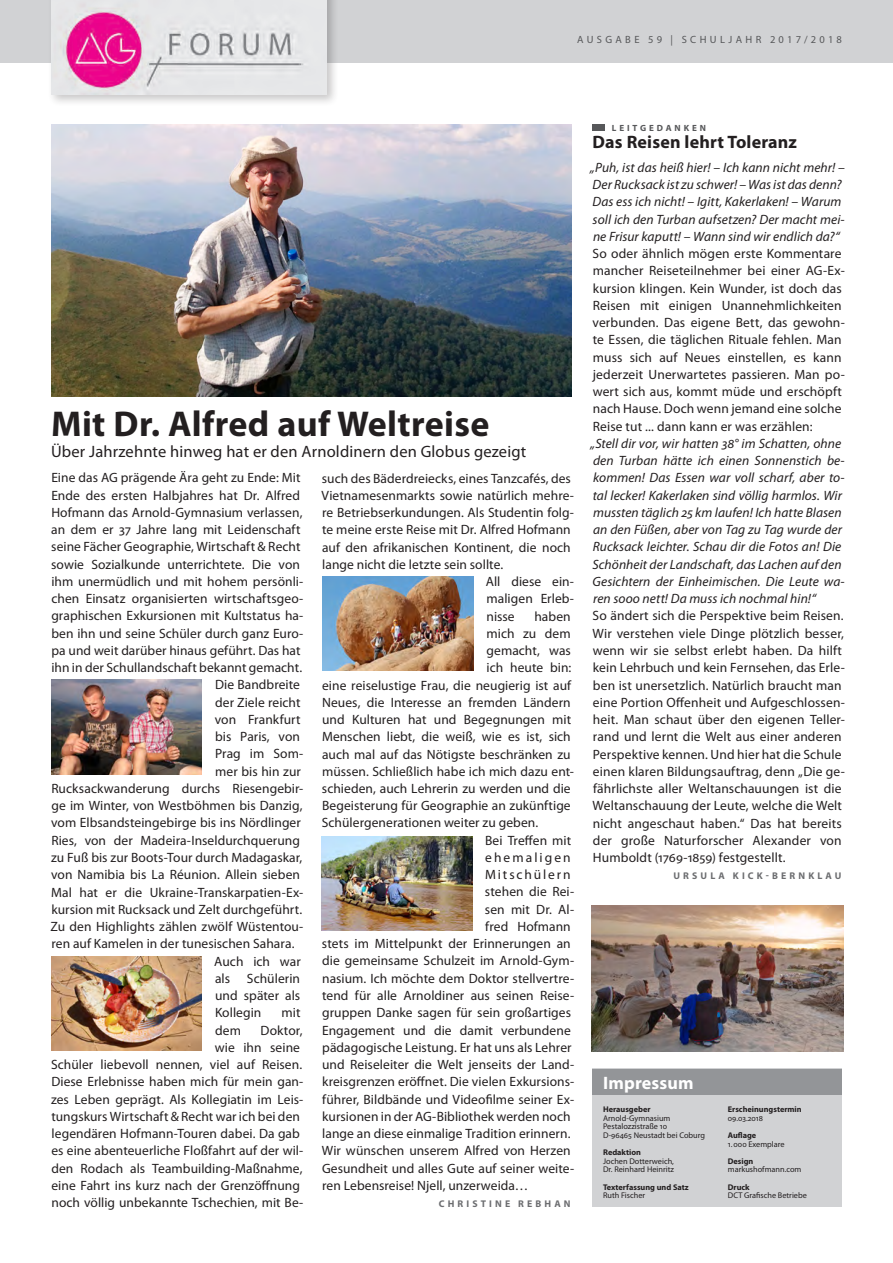
<style>
.page{position:relative;width:893px;height:1263px;background:#fff}
.page>*{position:absolute;margin:0;border:0;box-sizing:border-box;transform-origin:0 0}
.Titel_1{font:700 36px "Myriad Pro";letter-spacing:.01em;color:#231f20}
.Titel_3__Leitgedanke{font:700 18px "Myriad Pro";letter-spacing:.01em;color:#231f20}
.Infobox_Titel{font:700 18px "Myriad Pro";letter-spacing:.01em;color:#fff}
.Untertitel{font:16.5px "Myriad Pro";letter-spacing:.01em;color:#231f20}
.Fließtext{font:13.5px/17.2px "Myriad Pro";letter-spacing:.005em;color:#231f20}
.Fließtext-2{font:italic 13.5px/17.2px "Myriad Pro";letter-spacing:.005em;color:#231f20}
.t1{font:10.5px "Myriad Pro";letter-spacing:.32em;color:#57585a}
.Fließtext-3{font:700 9.75px "Myriad Pro";letter-spacing:.32em;color:#6c6d70}
.Autor{font:700 9.75px "Myriad Pro";letter-spacing:.32em;color:#6c6d70}
.Rubrik{font:700 9px "Myriad Pro";letter-spacing:.32em;color:#57585a}
.t2{font:8.25px/8.6px "Myriad Pro";color:#231f20}
.t3{font:700 8.25px "Myriad Pro";color:#231f20}
</style>
<div class="page">
<div style="left:592px;top:1069px;width:250px;height:138px;background:#d1d2d4"></div>
<div style="left:592px;top:124px;width:13px;height:6px;background:#57585a"></div>
<div style="left:592px;top:1069px;width:250px;height:26px;background:#939598"></div>
<img style="left:51px;top:680px;width:151px;height:95px">
<img style="left:321px;top:836px;width:151px;height:95px">
<img style="left:322px;top:576px;width:151px;height:95px">
<img style="left:51px;top:957px;width:151px;height:94px">
<img style="left:51px;top:125px;width:520px;height:271px">
<img style="left:591px;top:905px;width:252px;height:147px">
<div style="left:0;top:0;width:893px;height:63px;background:#d1d2d4"></div>
<div style="left:47px;top:0;width:292px;height:107px;background:#231f20;opacity:.25"></div>
<img style="left:51px;top:0;width:276px;height:94px">
<p class="t1" style="left:577px;top:33px;width:266px">AUSGABE 59 | SCHULJAHR 2017/2018</p>
<p class="Titel_1" style="left:51px;top:401px;width:440px">Mit Dr. Alfred auf Weltreise</p>
<p class="Untertitel" style="left:51px;top:441px;width:477px">Über Jahrzehnte hinweg hat er den Arnoldinern den Globus gezeigt</p>
<p class="Fließtext" style="left:51px;top:469px;width:254px">Eine das AG prägende Ära geht zu Ende: Mit Ende des ersten Halbjahres hat Dr. Alfred Hofmann das Arnold-Gymnasium verlassen, an dem er 37 Jahre lang mit Leidenschaft seine Fächer Geographie, Wirtschaft &amp; Recht sowie Sozialkunde unterrichtete. Die von ihm unermüdlich und mit hohem persönli&shy;chen Einsatz organisierten wirtschaftsgeo&shy;graphischen Exkursionen mit Kultstatus ha&shy;ben ihn und seine Schüler durch ganz Euro&shy;pa und weit darüber hinaus geführt. Das hat ihn in der Schullandschaft bekannt gemacht.</p>
<p class="Fließtext" style="left:215px;top:676px;width:86px">Die Bandbreite</p>
<p class="Fließtext" style="left:215px;top:693px;width:87px">der Ziele reicht</p>
<p class="Fließtext" style="left:215px;top:711px;width:87px">von Frankfurt</p>
<p class="Fließtext" style="left:215px;top:728px;width:86px">bis Paris, von</p>
<p class="Fließtext" style="left:215px;top:745px;width:90px">Prag im Som-</p>
<p class="Fließtext" style="left:215px;top:762px;width:87px">mer bis hin zur</p>
<p class="Fließtext" style="left:51px;top:780px;width:254px">Rucksackwanderung durchs Riesengebir-</p>
<p class="Fließtext" style="left:51px;top:797px;width:253px">ge im Winter, von Westböhmen bis Danzig,</p>
<p class="Fließtext" style="left:51px;top:814px;width:251px">vom Elbsandsteingebirge bis ins Nördlinger</p>
<p class="Fließtext" style="left:51px;top:831px;width:250px">Ries, von der Madeira-Inseldurchquerung</p>
<p class="Fließtext" style="left:51px;top:849px;width:253px">zu Fuß bis zur Boots-Tour durch Madagaskar,</p>
<p class="Fließtext" style="left:51px;top:866px;width:250px">von Namibia bis La Réunion. Allein sieben</p>
<p class="Fließtext" style="left:51px;top:883px;width:254px">Mal hat er die Ukraine-Transkarpatien-Ex-</p>
<p class="Fließtext" style="left:51px;top:900px;width:252px">kursion mit Rucksack und Zelt durchgeführt.</p>
<p class="Fließtext" style="left:50px;top:918px;width:255px">Zu den Highlights zählen zwölf Wüstentou-</p>
<p class="Fließtext" style="left:51px;top:935px;width:245px">ren auf Kamelen in der tunesischen Sahara.</p>
<p class="Fließtext" style="left:214px;top:952px;width:88px">Auch ich war als</p>
<p class="Fließtext" style="left:322px;top:469px;width:254px">such des Bäderdreiecks, eines Tanzcafés, des Vietnamesenmarkts sowie natürlich mehre&shy;re Betriebserkundungen. Als Studentin folg&shy;te meine erste Reise mit Dr. Alfred Hofmann auf den afrikanischen Kontinent, die noch lange nicht die letzte sein sollte.</p>
<p class="Fließtext" style="left:486px;top:573px;width:90px;text-align:justify">All diese ein&shy;maligen Erleb&shy;nisse</p>
<p class="Fließtext" style="left:534px;top:607px;width:38px">haben</p>
<p class="Fließtext" style="left:487px;top:624px;width:86px">mich zu dem</p>
<p class="Fließtext" style="left:487px;top:642px;width:86px">gemacht, was</p>
<p class="Fließtext" style="left:487px;top:659px;width:86px">ich heute bin:</p>
<p class="Fließtext" style="left:322px;top:676px;width:250px">eine reiselustige Frau, die neugierig ist auf</p>
<p class="Fließtext" style="left:322px;top:693px;width:250px">Neues, die Interesse an fremden Ländern</p>
<p class="Fließtext" style="left:322px;top:711px;width:251px">und Kulturen hat und Begegnungen mit</p>
<p class="Fließtext" style="left:322px;top:728px;width:250px">Menschen liebt, die weiß, wie es ist, sich</p>
<p class="Fließtext" style="left:322px;top:745px;width:250px">auch mal auf das Nötigste beschränken zu</p>
<p class="Fließtext" style="left:322px;top:762px;width:253px">müssen. Schließlich habe ich mich dazu ent-</p>
<p class="Fließtext" style="left:322px;top:779px;width:250px">schieden, auch Lehrerin zu werden und die</p>
<p class="Fließtext" style="left:322px;top:797px;width:250px">Begeisterung für Geographie an zukünftige</p>
<p class="Fließtext" style="left:322px;top:814px;width:218px">Schülergenerationen weiter zu geben.</p>
<p class="Fließtext" style="left:322px;top:831px;width:254px;text-align:right">Bei Treffen mit<br>ehemaligen<br>Mitschülern<br>stehen die Rei-<br>sen mit Dr. Al-<br>fred Hofmann<br>stets im Mittelpunkt der Erinnerungen an die gemeinsame Schulzeit im Arnold-Gym&shy;nasium. Ich möchte dem Doktor stellvertre&shy;tend für alle Arnoldiner aus seinen Reise&shy;gruppen Danke sagen für sein großartiges Engagement und die damit verbundene pädagogische Leistung. Er hat uns als Lehrer und Reiseleiter die Welt jenseits der Land&shy;kreisgrenzen eröffnet. Die vielen Exkursions&shy;führer, Bildbände und Videofilme seiner Ex&shy;kursionen in der AG-Bibliothek werden noch lange an diese einmalige Tradition erinnern.</p>
<p class="Fließtext" style="left:322px;top:1142px;width:254px">Wir wünschen unserem Alfred von Herzen<br>Gesundheit und alles Gute auf seiner weite&shy;ren Lebensreise! Njell, unzerweida…</p>
<p class="Autor" style="left:439px;top:1197px;width:133px">CHRISTINE REBHAN</p>
<p class="Fließtext" style="left:215px;top:969px;width:87px;text-align:justify;text-indent:32px">Schülerin und später als Kollegin</p>
<p class="Fließtext" style="left:282px;top:1004px;width:20px">mit</p>
<p class="Fließtext" style="left:51px;top:1021px;width:254px;text-align:right">Doktor,<br>wie ihn seine<br>Schüler liebevoll nennen, viel auf Reisen.<br>Diese Erlebnisse haben mich für mein gan&shy;zes Leben geprägt. Als Kollegiatin im Leis&shy;tungskurs Wirtschaft &amp; Recht war ich bei den legendären Hofmann-Touren dabei. Da gab es eine abenteuerliche Floßfahrt auf der wil&shy;den Rodach als Teambuilding-Maßnahme, eine Fahrt ins kurz nach der Grenzöffnung noch völlig unbekannte Tschechien, mit Be-</p>
<p class="Fließtext" style="left:215px;top:1021px;width:27px">dem</p>
<p class="Rubrik" style="left:612px;top:122px;width:96px">LEITGEDANKEN</p>
<p class="Titel_3__Leitgedanke" style="left:592px;top:130px;width:206px">Das Reisen lehrt Toleranz</p>
<p class="Fließtext-2" style="left:590px;top:158px;width:256px">„Puh, ist das heiß hier! – Ich kann nicht mehr! – Der Rucksack ist zu schwer! – Was ist das denn?<br>Das ess ich nicht! – Igitt, Kakerlaken! – Warum soll ich den Turban aufsetzen? Der macht mei&shy;ne Frisur kaputt! – Wann sind wir endlich da?“</p>
<p class="Fließtext" style="left:592px;top:245px;width:254px">So oder ähnlich mögen erste Kommentare mancher Reiseteilnehmer bei einer AG-Ex&shy;kursion klingen. Kein Wunder, ist doch das Reisen mit einigen Unannehmlichkeiten verbunden. Das eigene Bett, das gewohn&shy;te Essen, die täglichen Rituale fehlen. Man muss sich auf Neues einstellen, es kann jederzeit Unerwartetes passieren. Man po&shy;wert sich aus, kommt müde und erschöpft nach Hause. Doch wenn jemand eine solche Reise tut ... dann kann er was erzählen:</p>
<p class="Fließtext-2" style="left:590px;top:435px;width:256px">„Stell dir vor, wir hatten 38° im Schatten, ohne den Turban hätte ich einen Sonnenstich be&shy;kommen! Das Essen war voll scharf, aber to&shy;tal lecker! Kakerlaken sind völlig harmlos. Wir mussten täglich 25 km laufen! Ich hatte Blasen an den Füßen, aber von Tag zu Tag wurde der Rucksack leichter. Schau dir die Fotos an! Die Schönheit der Landschaft, das Lachen auf den Gesichtern der Einheimischen. Die Leute wa&shy;ren sooo nett! Da muss ich nochmal hin!“</p>
<p class="Fließtext" style="left:592px;top:607px;width:254px">So ändert sich die Perspektive beim Reisen.<br>Wir verstehen viele Dinge plötzlich besser, wenn wir sie selbst erlebt haben. Da hilft kein Lehrbuch und kein Fernsehen, das Erle&shy;ben ist unersetzlich. Natürlich braucht man eine Portion Offenheit und Aufgeschlossen&shy;heit. Man schaut über den eigenen Teller&shy;rand und lernt die Welt aus einer anderen Perspektive kennen. Und hier hat die Schule einen klaren Bildungsauftrag, denn „Die ge&shy;fährlichste aller Weltanschauungen ist die Weltanschauung der Leute, welche die Welt nicht angeschaut haben.“ Das hat bereits der große Naturforscher Alexander von Humboldt (1769-1859) festgestellt.</p>
<p class="Fließtext-3" style="left:673px;top:869px;width:169px">URSULA KICK-BERNKLAU</p>
<p class="Infobox_Titel" style="left:603px;top:1071px;width:92px">Impressum</p>
<p class="t3" style="left:603px;top:1104px;width:49px">Herausgeber</p>
<p class="t2" style="left:603px;top:1113px;width:69px">Arnold-Gymnasium</p>
<p class="t2" style="left:603px;top:1122px;width:66px">Pestalozzistraße 10</p>
<p class="t2" style="left:603px;top:1131px;width:103px">D-96465 Neustadt bei Coburg</p>
<p class="t3" style="left:603px;top:1147px;width:39px">Redaktion</p>
<p class="t2" style="left:603px;top:1157px;width:72px">Jochen Dotterweich,<br>Dr. Reinhard Heinritz</p>
<p class="t3" style="left:603px;top:1181px;width:87px">Texterfassung und Satz</p>
<p class="t2" style="left:603px;top:1191px;width:44px">Ruth Fischer</p>
<p class="t3" style="left:728px;top:1104px;width:75px">Erscheinungstermin</p>
<p class="t2" style="left:728px;top:1113px;width:37px">09.03.2018</p>
<p class="t3" style="left:728px;top:1130px;width:30px">Auflage</p>
<p class="t2" style="left:728px;top:1139px;width:58px">1.000 Exemplare</p>
<p class="t3" style="left:728px;top:1156px;width:27px">Design</p>
<p class="t2" style="left:728px;top:1165px;width:75px">markushofmann.com</p>
<p class="t3" style="left:728px;top:1181px;width:23px">Druck</p>
<p class="t2" style="left:728px;top:1191px;width:81px">DCT Grafische Betriebe</p>
</div>
